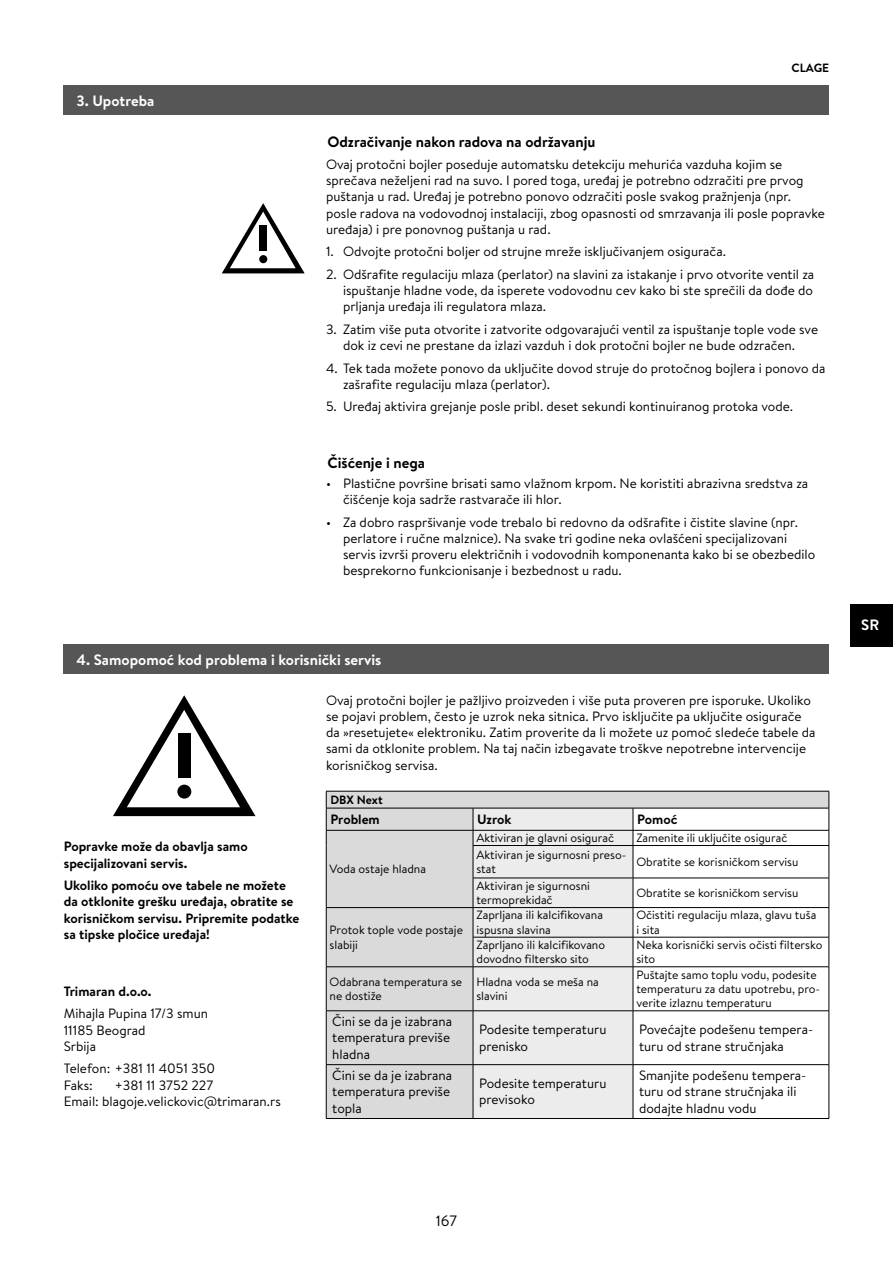
<style>
.page{position:relative;width:893px;height:1263px;background:#fff}
.page>*{position:absolute;margin:0;border:0;box-sizing:border-box;transform-origin:0 0}
.t1{font:700 15px "Brandon Text";color:#fff}
.t2{font:700 15px "Brandon Text";color:#000}
.t3{font:15px "Brandon Text";color:#000}
.t4{font:13.5px/16.2px "Brandon Text";color:#000}
.t5{font:700 13.5px/16.2px "Brandon Text";color:#000}
.t6{font:12px/14.4px "Brandon Text";color:#000}
.t7{font:700 12px "Brandon Text";color:#000}
</style>
<div class="page">
<div style="left:850px;top:604px;width:43px;height:42px;background:#000"></div>
<svg style="left:327px;top:792px;width:502px;height:326px"></svg>
<div style="left:474px;top:809px;width:159px;height:309px;background:#ececed"></div>
<hr style="left:326px;top:791px;width:147px;height:1px;background:#000">
<hr style="left:473px;top:791px;width:160px;height:1px;background:#000">
<hr style="left:633px;top:791px;width:196px;height:1px;background:#000">
<hr style="left:326px;top:808px;width:147px;height:1px;background:#000">
<hr style="left:473px;top:808px;width:160px;height:1px;background:#000">
<hr style="left:633px;top:808px;width:196px;height:1px;background:#000">
<hr style="left:326px;top:830px;width:147px;height:1px;background:#000">
<svg style="left:326px;top:791px;width:1px;height:54px"></svg>
<hr style="left:473px;top:830px;width:160px;height:1px;background:#000">
<svg style="left:473px;top:808px;width:1px;height:37px"></svg>
<hr style="left:633px;top:830px;width:196px;height:1px;background:#000">
<svg style="left:633px;top:808px;width:1px;height:37px"></svg>
<svg style="left:829px;top:791px;width:1px;height:54px"></svg>
<hr style="left:326px;top:845px;width:1px;height:33px;background:#000">
<hr style="left:473px;top:845px;width:160px;height:1px;background:#000">
<hr style="left:473px;top:846px;width:1px;height:32px;background:#000">
<hr style="left:633px;top:845px;width:196px;height:1px;background:#000">
<hr style="left:633px;top:846px;width:1px;height:32px;background:#000">
<hr style="left:829px;top:846px;width:1px;height:32px;background:#000">
<hr style="left:326px;top:1010px;width:147px;height:1px;background:#000">
<hr style="left:326px;top:1011px;width:1px;height:53px;background:#000">
<hr style="left:473px;top:1010px;width:160px;height:1px;background:#000">
<hr style="left:473px;top:1011px;width:1px;height:53px;background:#000">
<hr style="left:633px;top:1010px;width:196px;height:1px;background:#000">
<hr style="left:633px;top:1011px;width:1px;height:53px;background:#000">
<hr style="left:829px;top:1011px;width:1px;height:53px;background:#000">
<hr style="left:326px;top:1064px;width:147px;height:1px;background:#000">
<hr style="left:326px;top:1065px;width:1px;height:53px;background:#000">
<hr style="left:473px;top:1064px;width:160px;height:1px;background:#000">
<hr style="left:473px;top:1065px;width:1px;height:53px;background:#000">
<hr style="left:633px;top:1064px;width:196px;height:1px;background:#000">
<hr style="left:633px;top:1065px;width:1px;height:53px;background:#000">
<hr style="left:829px;top:1065px;width:1px;height:53px;background:#000">
<svg style="left:326px;top:878px;width:1px;height:88px"></svg>
<hr style="left:473px;top:937px;width:160px;height:1px;background:#000">
<svg style="left:473px;top:879px;width:1px;height:87px"></svg>
<hr style="left:633px;top:937px;width:196px;height:1px;background:#000">
<svg style="left:633px;top:879px;width:1px;height:87px"></svg>
<hr style="left:326px;top:967px;width:1px;height:43px;background:#000">
<hr style="left:473px;top:966px;width:160px;height:1px;background:#000">
<hr style="left:473px;top:967px;width:1px;height:43px;background:#000">
<hr style="left:633px;top:966px;width:196px;height:1px;background:#000">
<hr style="left:633px;top:967px;width:1px;height:43px;background:#000">
<hr style="left:829px;top:967px;width:1px;height:43px;background:#000">
<hr style="left:326px;top:907px;width:147px;height:1px;background:#000">
<hr style="left:473px;top:907px;width:160px;height:1px;background:#000">
<hr style="left:633px;top:907px;width:196px;height:1px;background:#000">
<hr style="left:326px;top:1118px;width:147px;height:1px;background:#000">
<hr style="left:473px;top:1118px;width:160px;height:1px;background:#000">
<hr style="left:633px;top:1118px;width:196px;height:1px;background:#000">
<hr style="left:473px;top:878px;width:160px;height:1px;background:#000">
<hr style="left:633px;top:878px;width:196px;height:1px;background:#000">
<svg style="left:829px;top:878px;width:1px;height:88px"></svg>
<hr style="left:326px;top:966px;width:147px;height:1px;background:#000">
<div style="left:64px;top:644px;width:765px;height:30px;background:#565656"></div>
<svg style="left:113px;top:695px;width:143px;height:121px"></svg>
<div style="left:178px;top:733px;width:12px;height:45px;background:#000"></div>
<div style="left:177px;top:785px;width:14px;height:13px;background:#000;border-radius:50%"></div>
<div style="left:64px;top:85px;width:765px;height:30px;background:#565656"></div>
<svg style="left:222px;top:203px;width:83px;height:70px"></svg>
<div style="left:260px;top:225px;width:7px;height:26px;background:#000"></div>
<div style="left:259px;top:255px;width:8px;height:8px;background:#000;border-radius:50%"></div>
<p class="t1" style="left:77px;top:90px;width:79px">3. Upotreba</p>
<p class="t2" style="left:327px;top:131px;width:270px">Odzračivanje nakon radova na održavanju</p>
<p class="t7" style="left:791px;top:60px;width:39px">CLAGE</p>
<p class="t4" style="left:326px;top:156px;width:500px">Ovaj protočni bojler poseduje automatsku detekciju mehurića vazduha kojim se sprečava neželjeni rad na suvo. I pored toga, uređaj je potrebno odzračiti pre prvog puštanja u rad. Uređaj je potrebno ponovo odzračiti posle svakog pražnjenja (npr. posle radova na vodovodnoj instalaciji, zbog opasnosti od smrzavanja ili posle popravke uređaja) i pre ponovnog puštanja u rad.</p>
<p class="t4" style="left:326px;top:243px;width:401px">1. Odvojte protočni boljer od strujne mreže isključivanjem osigurača.</p>
<p class="t4" style="left:343px;top:266px;width:473px;text-align:justify;text-indent:-17px">2. Odšrafite regulaciju mlaza (perlator) na slavini za istakanje i prvo otvorite ventil za ispuštanje hladne vode, da isperete vodovodnu cev kako bi ste sprečili da dođe do prljanja uređaja ili regulatora mlaza.</p>
<p class="t4" style="left:326px;top:321px;width:494px;text-align:center">3. Zatim više puta otvorite i zatvorite odgovarajući ventil za ispuštanje tople vode sve dok iz cevi ne prestane da izlazi vazduh i dok protočni bojler ne bude odzračen.</p>
<p class="t4" style="left:343px;top:360px;width:484px;text-indent:-17px">4. Tek tada možete ponovo da uključite dovod struje do protočnog bojlera i ponovo da zašrafite regulaciju mlaza (perlator).</p>
<p class="t4" style="left:326px;top:398px;width:469px">5. Uređaj aktivira grejanje posle pribl. deset sekundi kontinuiranog protoka vode.</p>
<p class="t2" style="left:327px;top:453px;width:99px">Čišćenje i nega</p>
<p class="t4" style="left:343px;top:475px;width:467px;text-indent:-17px">• Plastične površine brisati samo vlažnom krpom. Ne koristiti abrazivna sredstva za čišćenje koja sadrže rastvarače ili hlor.</p>
<p class="t4" style="left:343px;top:514px;width:474px;text-indent:-17px">• Za dobro raspršivanje vode trebalo bi redovno da odšrafite i čistite slavine (npr. perlatore i ručne malznice). Na svake tri godine neka ovlašćeni specijalizovani servis izvrši proveru električnih i vodovodnih komponenanta kako bi se obezbedilo besprekorno funkcionisanje i bezbednost u radu.</p>
<p class="t1" style="left:77px;top:649px;width:306px">4. Samopomoć kod problema i korisnički servis</p>
<p class="t4" style="left:326px;top:692px;width:491px">Ovaj protočni bojler je pažljivo proizveden i više puta proveren pre isporuke. Ukoliko se pojavi problem, često je uzrok neka sitnica. Prvo isključite pa uključite osigurače da »resetujete« elektroniku. Zatim proverite da li možete uz pomoć sledeće tabele da sami da otklonite problem. Na taj način izbegavate troškve nepotrebne intervencije korisničkog servisa.</p>
<p class="t5" style="left:64px;top:838px;width:185px">Popravke može da obavlja samo specijalizovani servis.</p>
<p class="t5" style="left:64px;top:877px;width:237px">Ukoliko pomoću ove tabele ne možete da otklonite grešku uređaja, obratite se korisničkom servisu. Pripremite podatke sa tipske pločice uređaja!</p>
<p class="t5" style="left:64px;top:983px;width:89px">Trimaran d.o.o.</p>
<p class="t4" style="left:64px;top:1005px;width:146px">Mihajla Pupina 17/3 smun<br>11185 Beograd<br>Srbija</p>
<p class="t4" style="left:64px;top:1060px;width:153px">Telefon: +381 11 4051 350<br>Faks:</p>
<p class="t4" style="left:64px;top:1076px;width:219px;text-indent:51px">+381 11 3752 227<br>Email: blagoje.velickovic@trimaran.rs</p>
<p class="t7" style="left:330px;top:791px;width:54px">DBX Next</p>
<p class="t5" style="left:330px;top:811px;width:51px">Problem</p>
<p class="t5" style="left:477px;top:811px;width:36px">Uzrok</p>
<p class="t5" style="left:637px;top:811px;width:42px">Pomoć</p>
<p class="t6" style="left:330px;top:861px;width:98px">Voda ostaje hladna</p>
<p class="t6" style="left:330px;top:923px;width:135px">Protok tople vode postaje slabiji</p>
<p class="t6" style="left:476px;top:830px;width:139px">Aktiviran je glavni osigurač</p>
<p class="t6" style="left:636px;top:830px;width:152px">Zamenite ili uključite osigurač</p>
<p class="t6" style="left:476px;top:847px;width:151px">Aktiviran je sigurnosni preso&shy;stat</p>
<p class="t6" style="left:636px;top:854px;width:164px">Obratite se korisničkom servisu</p>
<p class="t6" style="left:476px;top:878px;width:115px">Aktiviran je sigurnosni termoprekidač</p>
<p class="t6" style="left:636px;top:885px;width:164px">Obratite se korisničkom servisu</p>
<p class="t6" style="left:476px;top:908px;width:128px">Zaprljana ili kalcifikovana ispusna slavina</p>
<p class="t6" style="left:636px;top:908px;width:181px">Očistiti regulaciju mlaza, glavu tuša i sita</p>
<p class="t6" style="left:476px;top:937px;width:130px">Zaprljano ili kalcifikovano dovodno filtersko sito</p>
<p class="t6" style="left:636px;top:937px;width:187px">Neka korisnički servis očisti filtersko sito</p>
<p class="t6" style="left:330px;top:974px;width:134px">Odabrana temperatura se ne dostiže</p>
<p class="t6" style="left:476px;top:974px;width:124px">Hladna voda se meša na slavini</p>
<p class="t6" style="left:636px;top:967px;width:185px">Puštajte samo toplu vodu, podesite temperaturu za datu upotrebu, pro&shy;verite izlaznu temperaturu</p>
<p class="t4" style="left:332px;top:1013px;width:122px">Čini se da je izabrana temperatura previše hladna</p>
<p class="t4" style="left:479px;top:1021px;width:129px">Podesite temperaturu prenisko</p>
<p class="t4" style="left:639px;top:1021px;width:176px">Povećajte podešenu tempera&shy;turu od strane stručnjaka</p>
<p class="t4" style="left:332px;top:1067px;width:122px">Čini se da je izabrana temperatura previše topla</p>
<p class="t4" style="left:479px;top:1075px;width:129px">Podesite temperaturu previsoko</p>
<p class="t4" style="left:639px;top:1067px;width:169px">Smanjite podešenu tempera&shy;turu od strane stručnjaka ili dodajte hladnu vodu</p>
<p class="t1" style="left:861px;top:615px;width:20px">SR</p>
<p class="t3" style="left:436px;top:1210px;width:23px">167</p>
</div>
